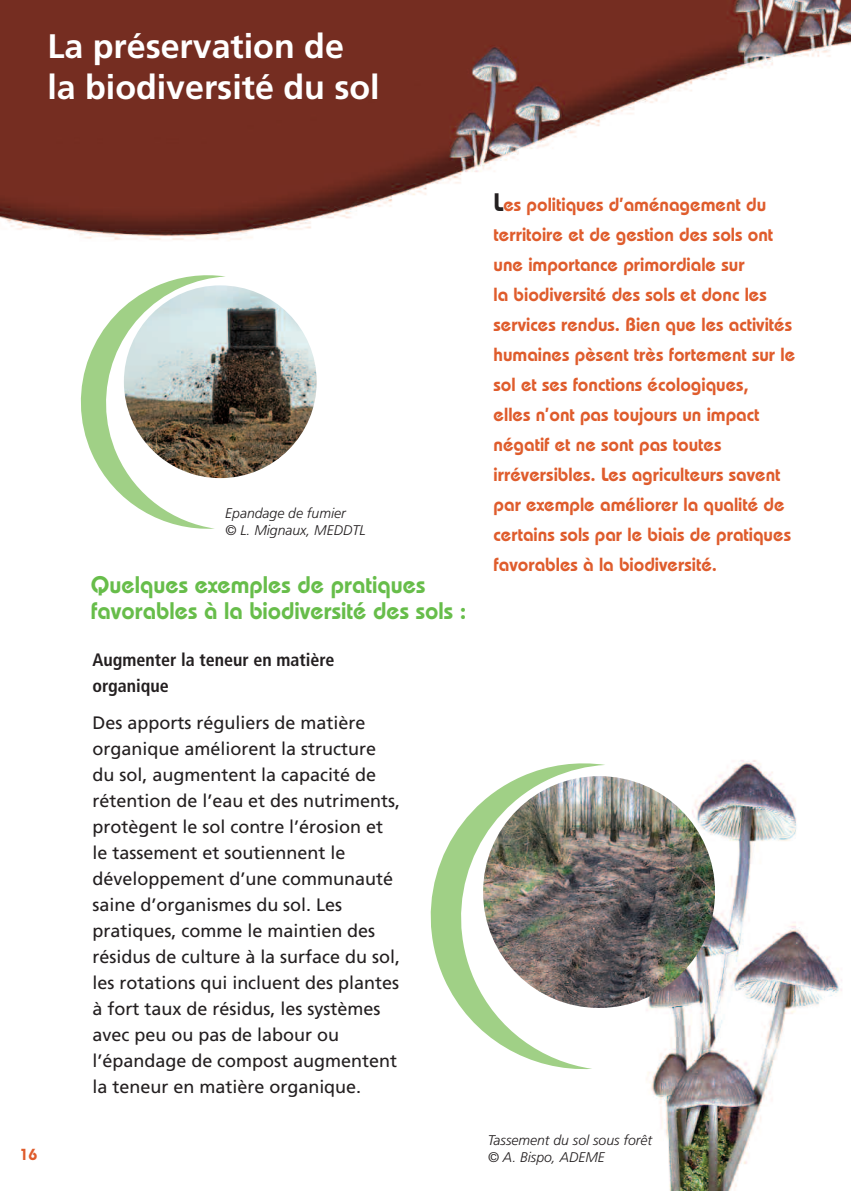
<style>
.page{position:relative;width:851px;height:1191px;background:#fff}
.page>*{position:absolute;margin:0;border:0;box-sizing:border-box;transform-origin:0 0}
.t1{font:700 34px/40.8px "Frutiger";color:#fff}
.t2{font:600 24px/26px "Bauhaus";color:#67bd4a}
.t3{font:600 19px/30px "Bauhaus";color:#df5c2c}
.t4{font:18px/26px "Frutiger";color:#231f20}
.t5{font:700 condensed 18px/26px "Frutiger";color:#231f20}
.t6{font:600 16px "Bauhaus";color:#df5c2c}
.t7{font:italic 300 14px/16.8px "Frutiger";color:#231f20}
.s1{font-size:25.2px;color:#231f20}
</style>
<div class="page">
<img style="left:0;top:0;width:850px;height:1191px">
<svg style="left:430px;top:763px;width:175px;height:306px"></svg>
<img style="left:483px;top:776px;width:232px;height:232px;border-radius:50%">
<svg style="left:81px;top:275px;width:145px;height:254px"></svg>
<img style="left:124px;top:285px;width:192px;height:193px;border-radius:50%">
<h1 class="t1" style="left:47px;top:29px;width:333px">La préservation de la biodiversité du sol</h1>
<p class="t6" style="left:20px;top:1149px;width:19px">16</p>
<p class="t7" style="left:225px;top:506px;width:142px">Epandage de fumier<br>© L. Mignaux, MEDDTL</p>
<h2 class="t2" style="left:91px;top:574px;width:377px">Quelques exemples de pratiques favorables à la biodiversité des sols :</h2>
<p class="t5" style="left:92px;top:648px;width:244px">Augmenter la teneur en matière organique</p>
<p class="t4" style="left:92px;top:711px;width:309px">Des apports réguliers de matière organique améliorent la structure du sol, augmentent la capacité de rétention de l’eau et des nutriments, protègent le sol contre l’érosion et le tassement et soutiennent le développement d’une communauté saine d’organismes du sol. Les pratiques, comme le maintien des résidus de culture à la surface du sol, les rotations qui incluent des plantes à fort taux de résidus, les systèmes avec peu ou pas de labour ou l’épandage de compost augmentent la teneur en matière organique.</p>
<p class="t3" style="left:493px;top:191px;width:303px"><span class="s1">L</span>es politiques d’aménagement du territoire et de gestion des sols ont une importance primordiale sur<br>la biodiversité des sols et donc les services rendus. Bien que les activités humaines pèsent très fortement sur le sol et ses fonctions écologiques,<br>elles n’ont pas toujours un impact négatif et ne sont pas toutes irréversibles. Les agriculteurs savent par exemple améliorer la qualité de certains sols par le biais de pratiques favorables à la biodiversité.</p>
<p class="t7" style="left:488px;top:1132px;width:166px">Tassement du sol sous forêt © A. Bispo, ADEME</p>
</div>
